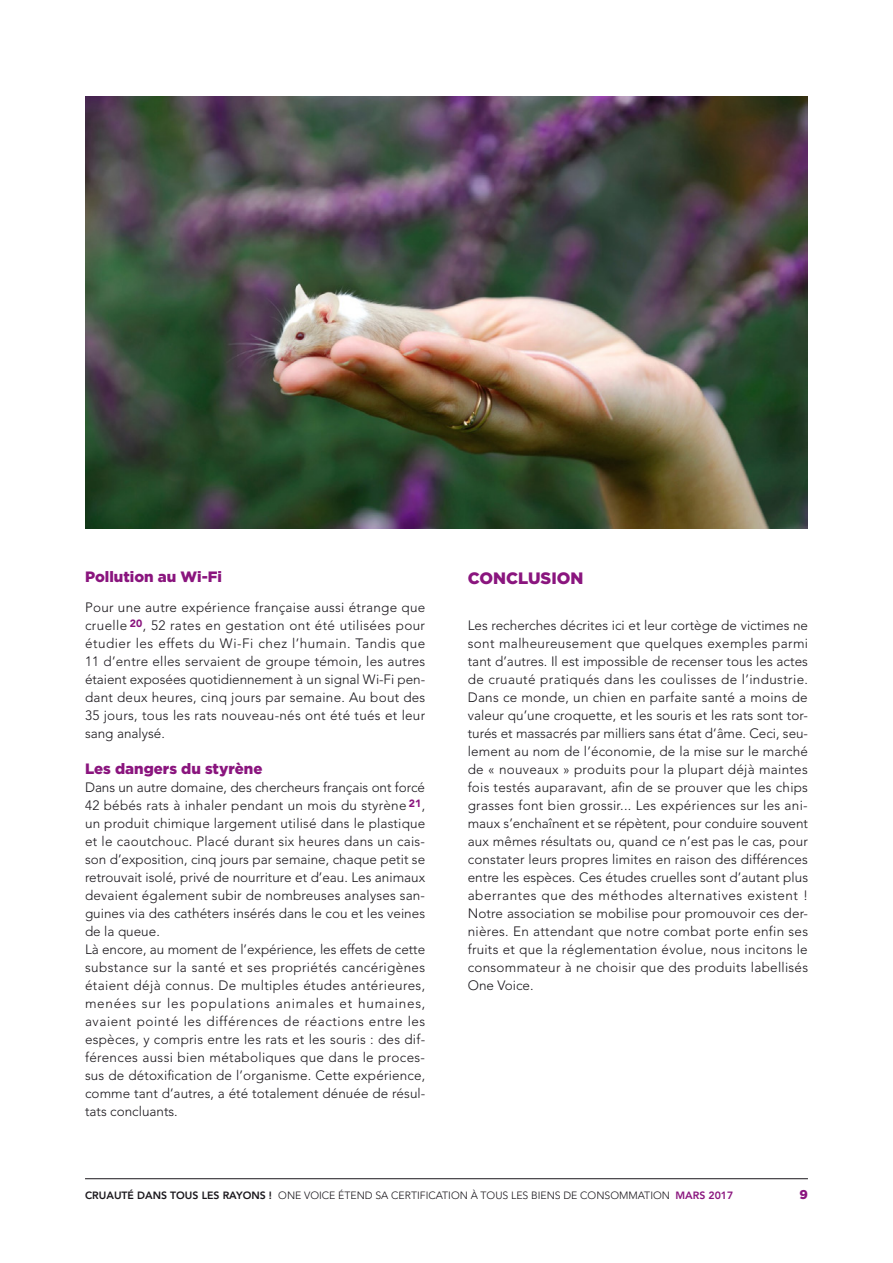
<style>
.page{position:relative;width:893px;height:1263px;background:#fff}
.page>*{position:absolute;margin:0;border:0;box-sizing:border-box;transform-origin:0 0}
.t1{font:900 16.5px "Gotham";color:#8a157e}
.t2{font:900 15px "Gotham";color:#8a157e}
.t3{font:300 13.5px/18px "Avenir";letter-spacing:.015em;color:#1a171c;text-align:justify}
.t4{font:900 12.75px "Gotham";color:#8a157e}
.t5{font:300 10.5px "Avenir";color:#1a171c}
.s1{font-weight:800}
.s2{font-weight:800;color:#8a157e}
</style>
<div class="page">
<hr style="left:85px;top:1178px;width:723px;height:1px;background:#1a171c">
<img style="left:85px;top:97px;width:723px;height:432px">
<p class="t2" style="left:85px;top:567px;width:139px">Pollution au Wi-Fi</p>
<p class="t3" style="left:85px;top:598px;width:342px">Pour une autre expérience française aussi étrange que cruelle <sup>20</sup>, 52 rates en gestation ont été utilisées pour étudier les effets du Wi-Fi chez l’humain. Tandis que 11 d’entre elles servaient de groupe témoin, les autres étaient exposées quotidiennement à un signal Wi-Fi pen&shy;dant deux heures, cinq jours par semaine. Au bout des 35 jours, tous les rats nouveau-nés ont été tués et leur sang analysé.</p>
<p class="t2" style="left:85px;top:758px;width:179px">Les dangers du styrène</p>
<p class="t3" style="left:85px;top:778px;width:342px;text-align:left">Dans un autre domaine, des chercheurs français ont forcé 42 bébés rats à inhaler pendant un mois du styrène <sup>21</sup>, un produit chimique largement utilisé dans le plastique et le caoutchouc. Placé durant six heures dans un cais&shy;son d’exposition, cinq jours par semaine, chaque petit se retrouvait isolé, privé de nourriture et d’eau. Les animaux devaient également subir de nombreuses analyses san&shy;guines via des cathéters insérés dans le cou et les veines de la queue.<br>Là encore, au moment de l’expérience, les effets de cette substance sur la santé et ses propriétés cancérigènes étaient déjà connus. De multiples études antérieures, menées sur les populations animales et humaines, avaient pointé les différences de réactions entre les espèces, y compris entre les rats et les souris : des dif&shy;férences aussi bien métaboliques que dans le proces&shy;sus de détoxification de l’organisme. Cette expérience, comme tant d’autres, a été totalement dénuée de résul&shy;tats concluants.</p>
<p class="t1" style="left:468px;top:566px;width:117px">CONCLUSION</p>
<p class="t3" style="left:468px;top:616px;width:342px">Les recherches décrites ici et leur cortège de victimes ne sont malheureusement que quelques exemples parmi tant d’autres. Il est impossible de recenser tous les actes de cruauté pratiqués dans les coulisses de l’industrie.<br>Dans ce monde, un chien en parfaite santé a moins de valeur qu’une croquette, et les souris et les rats sont tor&shy;turés et massacrés par milliers sans état d’âme. Ceci, seu&shy;lement au nom de l’économie, de la mise sur le marché de « nouveaux » produits pour la plupart déjà maintes fois testés auparavant, afin de se prouver que les chips grasses font bien grossir... Les expériences sur les ani&shy;maux s’enchaînent et se répètent, pour conduire souvent aux mêmes résultats ou, quand ce n’est pas le cas, pour constater leurs propres limites en raison des différences entre les espèces. Ces études cruelles sont d’autant plus aberrantes que des méthodes alternatives existent !<br>Notre association se mobilise pour promouvoir ces der&shy;nières. En attendant que notre combat porte enfin ses fruits et que la réglementation évolue, nous incitons le consommateur à ne choisir que des produits labellisés One Voice.</p>
<p class="t5" style="left:85px;top:1189px;width:650px"><span class="s1">CRUAUTÉ DANS TOUS LES RAYONS !</span> ONE VOICE ÉTEND SA CERTIFICATION À TOUS LES BIENS DE CONSOMMATION <span class="s2">MARS 2017</span></p>
<p class="t4" style="left:799px;top:1186px;width:10px">9</p>
</div>
